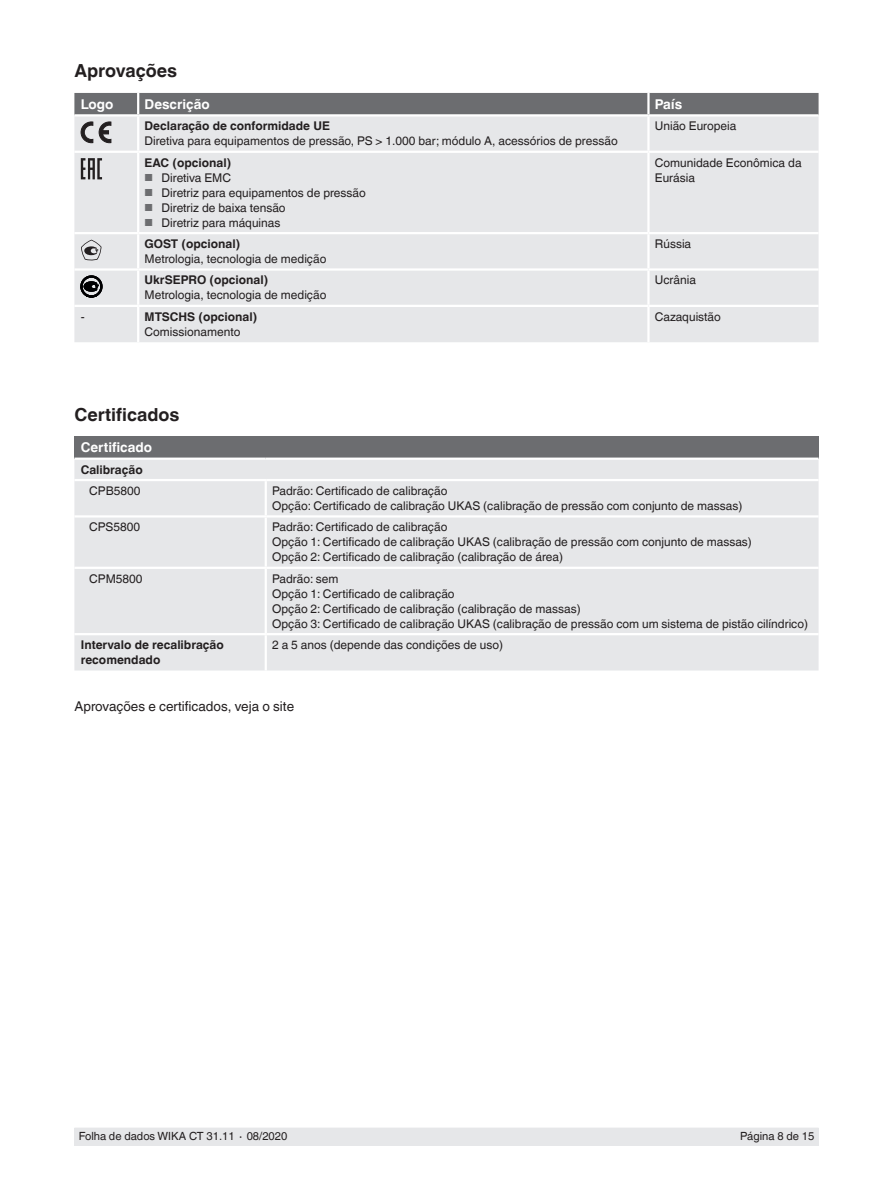
<style>
.page{position:relative;width:893px;height:1188px;background:#fff}
.page>*{position:absolute;margin:0;border:0;box-sizing:border-box;transform-origin:0 0}
.Subheadline1{font:700 18px "Helvetica World";color:#231f20}
.Running_text{font:13.5px "Helvetica World";color:#231f20}
.Tables_-_Headline{font:700 13.5px "Helvetica World";color:#fff}
.Tables_-_Running_tex{font:12px/15px "Helvetica World";color:#231f20}
.Tables_-_Running_tex-2{font:700 12px/15px "Helvetica World";color:#231f20}
.t1{font:11.25px "Helvetica World";color:#231f20}
.s1{font-size:10.2px;color:#6c6d70}
</style>
<div class="page">
<div style="left:74px;top:1128px;width:745px;height:17px;background:#e6e7e9"></div>
<div style="left:74px;top:93px;width:745px;height:21px;background:#6c6d70"></div>
<div style="left:74px;top:117px;width:745px;height:225px;background:#e6e7e9"></div>
<hr style="left:137px;top:93px;width:2px;height:21px;background:#fff">
<hr style="left:647px;top:93px;width:3px;height:21px;background:#fff">
<hr style="left:137px;top:117px;width:2px;height:34px;background:#fff">
<hr style="left:647px;top:117px;width:3px;height:34px;background:#fff">
<hr style="left:74px;top:151px;width:64px;height:2px;background:#fff">
<hr style="left:138px;top:151px;width:510px;height:2px;background:#fff">
<hr style="left:137px;top:153px;width:2px;height:79px;background:#fff">
<hr style="left:648px;top:151px;width:171px;height:2px;background:#fff">
<hr style="left:647px;top:153px;width:3px;height:79px;background:#fff">
<hr style="left:74px;top:232px;width:64px;height:2px;background:#fff">
<hr style="left:138px;top:232px;width:510px;height:2px;background:#fff">
<hr style="left:137px;top:234px;width:2px;height:34px;background:#fff">
<hr style="left:648px;top:232px;width:171px;height:2px;background:#fff">
<hr style="left:647px;top:234px;width:3px;height:34px;background:#fff">
<hr style="left:74px;top:268px;width:64px;height:3px;background:#fff">
<hr style="left:138px;top:268px;width:510px;height:3px;background:#fff">
<hr style="left:137px;top:271px;width:2px;height:34px;background:#fff">
<hr style="left:648px;top:268px;width:171px;height:3px;background:#fff">
<hr style="left:647px;top:271px;width:3px;height:34px;background:#fff">
<hr style="left:74px;top:305px;width:64px;height:2px;background:#fff">
<hr style="left:138px;top:305px;width:510px;height:2px;background:#fff">
<hr style="left:137px;top:307px;width:2px;height:35px;background:#fff">
<hr style="left:648px;top:305px;width:171px;height:2px;background:#fff">
<hr style="left:647px;top:307px;width:3px;height:35px;background:#fff">
<svg style="left:81px;top:122px;width:12px;height:21px"></svg>
<svg style="left:99px;top:122px;width:12px;height:21px"></svg>
<svg style="left:81px;top:158px;width:21px;height:21px"></svg>
<svg style="left:81px;top:240px;width:20px;height:21px"></svg>
<svg style="left:81px;top:276px;width:21px;height:21px"></svg>
<div style="left:74px;top:436px;width:745px;height:23px;background:#6c6d70"></div>
<div style="left:74px;top:460px;width:745px;height:211px;background:#e6e7e9"></div>
<hr style="left:265px;top:481px;width:2px;height:34px;background:#fff">
<hr style="left:265px;top:518px;width:2px;height:49px;background:#fff">
<hr style="left:265px;top:569px;width:2px;height:64px;background:#fff">
<hr style="left:74px;top:515px;width:193px;height:3px;background:#fff">
<hr style="left:74px;top:567px;width:193px;height:2px;background:#fff">
<hr style="left:74px;top:633px;width:193px;height:2px;background:#fff">
<hr style="left:267px;top:515px;width:552px;height:3px;background:#fff">
<hr style="left:267px;top:567px;width:552px;height:2px;background:#fff">
<hr style="left:267px;top:633px;width:552px;height:2px;background:#fff">
<hr style="left:265px;top:635px;width:2px;height:36px;background:#fff">
<hr style="left:74px;top:458px;width:192px;height:2px;background:#fff">
<hr style="left:266px;top:458px;width:553px;height:2px;background:#fff">
<hr style="left:74px;top:479px;width:193px;height:2px;background:#fff">
<hr style="left:267px;top:479px;width:552px;height:2px;background:#fff">
<p class="Subheadline1" style="left:74px;top:60px;width:104px">Aprovações</p>
<p class="Tables_-_Headline" style="left:81px;top:96px;width:34px">Logo</p>
<p class="Tables_-_Headline" style="left:145px;top:96px;width:67px">Descrição</p>
<p class="Tables_-_Headline" style="left:655px;top:96px;width:29px">País</p>
<p class="Tables_-_Running_tex-2" style="left:145px;top:119px;width:187px">Declaração de conformidade UE</p>
<p class="Tables_-_Running_tex" style="left:145px;top:134px;width:475px">Diretiva para equipamentos de pressão, PS &gt; 1.000 bar; módulo A, acessórios de pressão</p>
<p class="Tables_-_Running_tex" style="left:655px;top:119px;width:83px">União Europeia</p>
<p class="Tables_-_Running_tex-2" style="left:145px;top:155px;width:88px">EAC (opcional)</p>
<p class="Tables_-_Running_tex" style="left:145px;top:170px;width:88px"><span class="s1">■</span> Diretiva EMC</p>
<p class="Tables_-_Running_tex" style="left:145px;top:185px;width:223px"><span class="s1">■</span> Diretriz para equipamentos de pressão</p>
<p class="Tables_-_Running_tex" style="left:145px;top:200px;width:143px"><span class="s1">■</span> Diretriz de baixa tensão</p>
<p class="Tables_-_Running_tex" style="left:145px;top:215px;width:137px"><span class="s1">■</span> Diretriz para máquinas</p>
<p class="Tables_-_Running_tex" style="left:655px;top:155px;width:148px">Comunidade Econômica da<br>Eurásia</p>
<p class="Tables_-_Running_tex-2" style="left:145px;top:236px;width:97px">GOST (opcional)</p>
<p class="Tables_-_Running_tex" style="left:145px;top:251px;width:183px">Metrologia, tecnologia de medição</p>
<p class="Tables_-_Running_tex" style="left:655px;top:236px;width:38px">Rússia</p>
<p class="Tables_-_Running_tex-2" style="left:145px;top:273px;width:125px">UkrSEPRO (opcional)</p>
<p class="Tables_-_Running_tex" style="left:145px;top:288px;width:183px">Metrologia, tecnologia de medição</p>
<p class="Tables_-_Running_tex" style="left:655px;top:273px;width:43px">Ucrânia</p>
<p class="Tables_-_Running_tex" style="left:81px;top:309px;width:5px">-</p>
<p class="Tables_-_Running_tex-2" style="left:145px;top:309px;width:114px">MTSCHS (opcional)</p>
<p class="Tables_-_Running_tex" style="left:145px;top:324px;width:97px">Comissionamento</p>
<p class="Tables_-_Running_tex" style="left:655px;top:309px;width:68px">Cazaquistão</p>
<p class="Subheadline1" style="left:74px;top:405px;width:107px">Certificados</p>
<p class="Tables_-_Headline" style="left:81px;top:440px;width:73px">Certificado</p>
<p class="Tables_-_Running_tex-2" style="left:81px;top:462px;width:63px">Calibração</p>
<p class="Tables_-_Running_tex" style="left:89px;top:483px;width:53px">CPB5800</p>
<p class="Tables_-_Running_tex" style="left:272px;top:483px;width:177px">Padrão: Certificado de calibração</p>
<p class="Tables_-_Running_tex" style="left:272px;top:498px;width:472px">Opção: Certificado de calibração UKAS (calibração de pressão com conjunto de massas)</p>
<p class="Tables_-_Running_tex" style="left:89px;top:520px;width:52px">CPS5800</p>
<p class="Tables_-_Running_tex" style="left:272px;top:520px;width:177px">Padrão: Certificado de calibração</p>
<p class="Tables_-_Running_tex" style="left:272px;top:535px;width:481px">Opção 1: Certificado de calibração UKAS (calibração de pressão com conjunto de massas)</p>
<p class="Tables_-_Running_tex" style="left:272px;top:550px;width:292px">Opção 2: Certificado de calibração (calibração de área)</p>
<p class="Tables_-_Running_tex" style="left:89px;top:571px;width:55px">CPM5800</p>
<p class="Tables_-_Running_tex" style="left:272px;top:571px;width:68px">Padrão: sem</p>
<p class="Tables_-_Running_tex" style="left:272px;top:586px;width:184px">Opção 1: Certificado de calibração</p>
<p class="Tables_-_Running_tex" style="left:272px;top:601px;width:310px">Opção 2: Certificado de calibração (calibração de massas)</p>
<p class="Tables_-_Running_tex" style="left:272px;top:616px;width:537px">Opção 3: Certificado de calibração UKAS (calibração de pressão com um sistema de pistão cilíndrico)</p>
<p class="Tables_-_Running_tex-2" style="left:81px;top:638px;width:145px">Intervalo de recalibração recomendado</p>
<p class="Tables_-_Running_tex" style="left:272px;top:638px;width:232px">2 a 5 anos (depende das condições de uso)</p>
<p class="Running_text" style="left:74px;top:698px;width:221px">Aprovações e certificados, veja o site</p>
<p class="t1" style="left:79px;top:1130px;width:210px">Folha de dados WIKA CT 31.11 ∙ 08/2020</p>
<p class="t1" style="left:740px;top:1130px;width:76px">Página 8 de 15</p>
</div>
